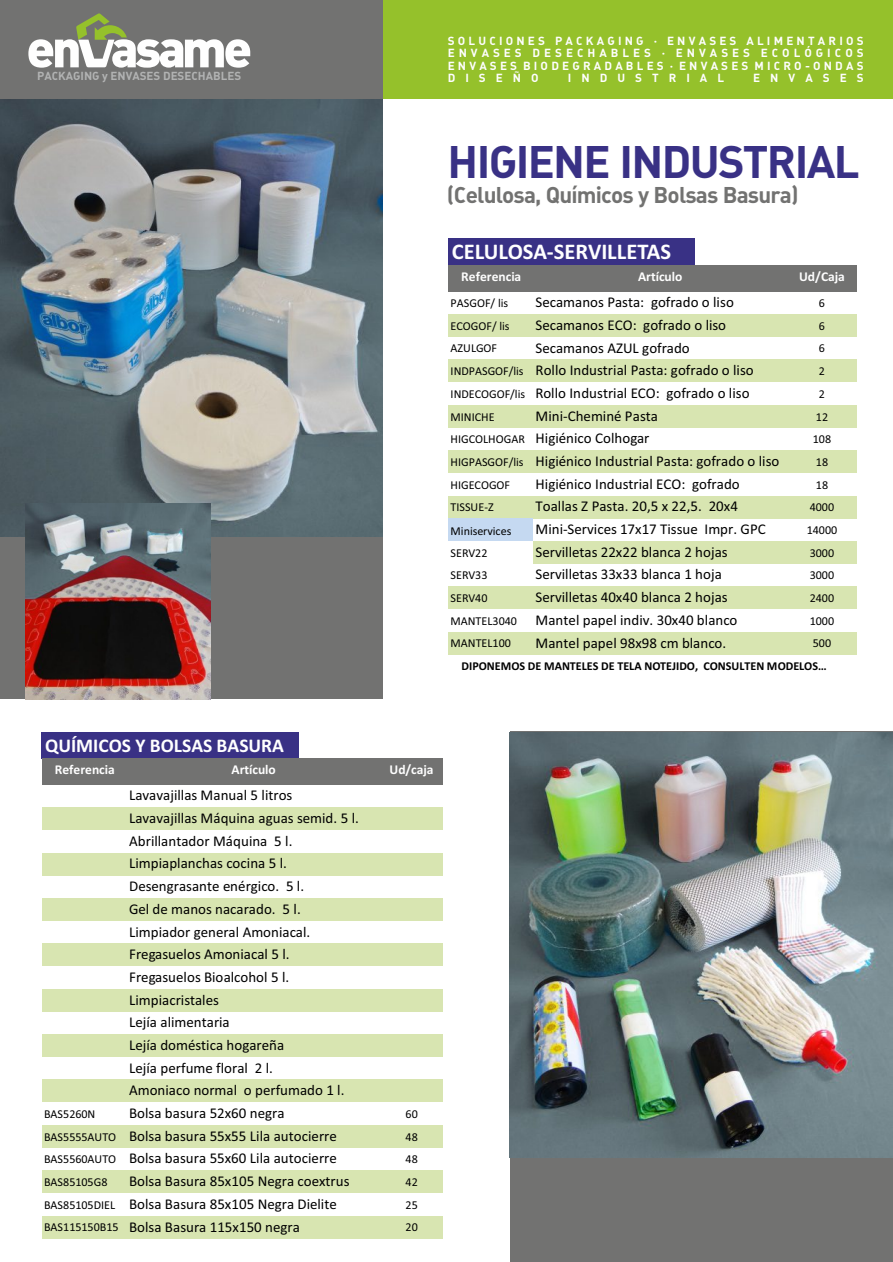
<style>
.page{position:relative;width:893px;height:1262px;background:#fff}
.page>*{position:absolute;margin:0;border:0;box-sizing:border-box;transform-origin:0 0}
.t1{font:45px "DIN Bold Alternate";letter-spacing:-.035em;color:#393185}
.t2{font:22.5px "DIN Bold Alternate";letter-spacing:-.035em;color:#727271}
.t3{font:700 22.5px "Calibri";color:#fff}
.t4{font:700 19.5px "Calibri";color:#fff}
.t5{font:15px/22.6px "Calibri";color:#000}
.t6{font:700 13.5px "Calibri";color:#fefefe}
.t7{font:12px "Calibri";color:#000}
.t8{font:700 12px "Calibri";color:#000}
.t9{font:11.55px/12.1px "DIN Bold Alternate";letter-spacing:.275em;color:#fefefe;text-align:justify}
.t10{font:11.55px "DIN Bold Alternate";color:#b2b3b3}
.t11{font:11.55px "DIN Bold Alternate";letter-spacing:.865em;color:#fefefe}
.s1{font-size:12px}
</style>
<div class="page">
<div style="left:0;top:98px;width:383px;height:601px;background:#727271"></div>
<div style="left:509px;top:732px;width:383px;height:530px;background:#727271"></div>
<div style="left:42px;top:732px;width:257px;height:26px;background:#393185"></div>
<div style="left:42px;top:758px;width:400px;height:26px;background:#727271"></div>
<div style="left:42px;top:807px;width:400px;height:23px;background:#d8e5b1"></div>
<div style="left:42px;top:852px;width:400px;height:23px;background:#d8e5b1"></div>
<div style="left:42px;top:898px;width:400px;height:23px;background:#d8e5b1"></div>
<div style="left:42px;top:943px;width:400px;height:23px;background:#d8e5b1"></div>
<div style="left:42px;top:988px;width:400px;height:23px;background:#d8e5b1"></div>
<div style="left:42px;top:1034px;width:400px;height:23px;background:#d8e5b1"></div>
<div style="left:42px;top:1079px;width:400px;height:23px;background:#d8e5b1"></div>
<div style="left:42px;top:1124px;width:400px;height:23px;background:#d8e5b1"></div>
<div style="left:42px;top:1170px;width:400px;height:23px;background:#d8e5b1"></div>
<div style="left:42px;top:1215px;width:400px;height:23px;background:#d8e5b1"></div>
<div style="left:448px;top:239px;width:246px;height:26px;background:#393185"></div>
<div style="left:448px;top:265px;width:408px;height:26px;background:#727271"></div>
<div style="left:448px;top:314px;width:408px;height:23px;background:#d8e5b1"></div>
<div style="left:448px;top:359px;width:408px;height:23px;background:#d8e5b1"></div>
<div style="left:448px;top:405px;width:408px;height:23px;background:#d8e5b1"></div>
<div style="left:448px;top:450px;width:408px;height:23px;background:#d8e5b1"></div>
<div style="left:448px;top:495px;width:408px;height:23px;background:#d8e5b1"></div>
<div style="left:448px;top:518px;width:85px;height:23px;background:#c5d9f1"></div>
<div style="left:533px;top:541px;width:323px;height:23px;background:#d8e5b1"></div>
<div style="left:448px;top:586px;width:408px;height:23px;background:#d8e5b1"></div>
<div style="left:448px;top:631px;width:408px;height:23px;background:#d8e5b1"></div>
<img style="left:0;top:99px;width:383px;height:437px">
<img style="left:510px;top:732px;width:382px;height:425px">
<img style="left:26px;top:503px;width:185px;height:196px">
<div style="left:383px;top:0;width:510px;height:98px;background:#95c12b"></div>
<div style="left:0;top:0;width:383px;height:98px;background:#727271"></div>
<svg style="left:28px;top:13px;width:222px;height:55px"></svg>
<p class="t9" style="left:447px;top:35px;width:417px">SOLUCIONES PACKAGING · ENVASES ALIMENTARIOS ENVASES DESECHABLES · ENVASES ECOLÓGICOS ENVASES BIODEGRADABLES · ENVASES MICRO-ONDAS</p>
<p class="t10" style="left:37px;top:68px;width:205px">PACKAGING y ENVASES DESECHABLES</p>
<p class="t9" style="left:447px;top:71px;width:92px">DISEÑO</p>
<p class="t11" style="left:568px;top:70px;width:158px">INDUSTRIAL</p>
<p class="t11" style="left:753px;top:70px;width:112px">ENVASES</p>
<h1 class="t1" style="left:447px;top:132px;width:413px">HIGIENE INDUSTRIAL</h1>
<h2 class="t2" style="left:447px;top:181px;width:353px">(Celulosa, Químicos y Bolsas Basura)</h2>
<h2 class="t3" style="left:452px;top:242px;width:221px">CELULOSA-SERVILLETAS</h2>
<p class="t6" style="left:461px;top:271px;width:62px">Referencia</p>
<p class="t6" style="left:799px;top:271px;width:47px">Ud/Caja</p>
<p class="t7" style="left:450px;top:298px;width:59px">PASGOF/ lis</p>
<p class="t7" style="left:818px;top:298px;width:8px">6</p>
<p class="t7" style="left:450px;top:321px;width:61px">ECOGOF/ lis</p>
<p class="t7" style="left:818px;top:321px;width:8px">6</p>
<p class="t7" style="left:450px;top:343px;width:48px">AZULGOF</p>
<p class="t7" style="left:818px;top:343px;width:8px">6</p>
<p class="t7" style="left:450px;top:366px;width:74px">INDPASGOF/lis</p>
<p class="t7" style="left:818px;top:366px;width:8px">2</p>
<p class="t7" style="left:450px;top:389px;width:76px">INDECOGOF/lis</p>
<p class="t7" style="left:818px;top:389px;width:8px">2</p>
<p class="t7" style="left:450px;top:411px;width:46px">MINICHE</p>
<p class="t7" style="left:815px;top:411px;width:14px">12</p>
<p class="t7" style="left:450px;top:434px;width:76px">HIGCOLHOGAR</p>
<p class="t7" style="left:812px;top:434px;width:20px">108</p>
<p class="t7" style="left:450px;top:457px;width:74px">HIGPASGOF/lis</p>
<p class="t7" style="left:815px;top:457px;width:14px">18</p>
<p class="t7" style="left:450px;top:479px;width:61px">HIGECOGOF</p>
<p class="t7" style="left:815px;top:479px;width:14px">18</p>
<p class="t7" style="left:450px;top:502px;width:45px">TISSUE-Z</p>
<p class="t7" style="left:809px;top:502px;width:26px">4000</p>
<p class="t7" style="left:450px;top:526px;width:62px">Miniservices</p>
<p class="t7" style="left:806px;top:525px;width:32px">14000</p>
<p class="t7" style="left:450px;top:547px;width:38px">SERV22</p>
<p class="t7" style="left:809px;top:547px;width:26px">3000</p>
<p class="t7" style="left:450px;top:570px;width:38px">SERV33</p>
<p class="t7" style="left:809px;top:570px;width:26px">3000</p>
<p class="t7" style="left:450px;top:593px;width:38px">SERV40</p>
<p class="t7" style="left:809px;top:593px;width:26px">2400</p>
<p class="t7" style="left:450px;top:616px;width:68px">MANTEL3040</p>
<p class="t7" style="left:809px;top:616px;width:26px">1000</p>
<p class="t7" style="left:450px;top:638px;width:62px">MANTEL100</p>
<p class="t7" style="left:812px;top:638px;width:20px">500</p>
<p class="t8" style="left:461px;top:661px;width:366px">DIPONEMOS DE MANTELES DE TELA NOTEJIDO, CONSULTEN MODELOS…</p>
<p class="t6" style="left:638px;top:270px;width:46px">Artículo</p>
<p class="t5" style="left:535px;top:292px;width:219px">Secamanos Pasta: gofrado o liso<br>Secamanos ECO: gofrado o liso<br>Secamanos AZUL gofrado<br>Rollo Industrial Pasta: gofrado o liso<br>Rollo Industrial ECO: gofrado o liso<br>Mini-Cheminé Pasta</p>
<p class="t5" style="left:535px;top:428px;width:245px">Higiénico Colhogar<br>Higiénico Industrial Pasta: gofrado o liso</p>
<p class="t5" style="left:535px;top:473px;width:231px">Higiénico Industrial ECO: gofrado<br>Toallas Z Pasta. 20,5 x 22,5. 20x4<br>Mini-Services 17x17 Tissue Impr. GPC</p>
<p class="t5" style="left:535px;top:542px;width:203px">Servilletas 22x22 blanca 2 hojas<br>Servilletas 33x33 blanca 1 hoja<br>Servilletas 40x40 blanca 2 hojas<br>Mantel papel indiv. 30x40 blanco<br>Mantel papel 98x98 cm blanco.</p>
<h3 class="t4" style="left:45px;top:737px;width:240px">QUÍMICOS Y BOLSAS BASURA</h3>
<p class="t6" style="left:55px;top:764px;width:62px">Referencia</p>
<p class="t6" style="left:389px;top:764px;width:45px">Ud/caja</p>
<p class="t6" style="left:232px;top:763px;width:46px">Artículo</p>
<p class="t5" style="left:129px;top:785px;width:231px">Lavavajillas Manual 5 litros<br>Lavavajillas Máquina aguas semid. 5 l.<br>Abrillantador Máquina 5 l.<br>Limpiaplanchas cocina 5 l.</p>
<p class="t5" style="left:129px;top:876px;width:183px">Desengrasante enérgico. 5 l.<br>Gel de manos nacarado. 5 l.<br>Limpiador general Amoniacal.<br>Fregasuelos Amoniacal 5 l.<br>Fregasuelos Bioalcohol 5 l.</p>
<p class="t5" style="left:129px;top:989px;width:91px">Limpiacristales</p>
<p class="t5" style="left:129px;top:1012px;width:217px">Lejía alimentaria<br>Lejía doméstica hogareña<br>Lejía perfume floral 2 l.<br>Amoniaco normal o perfumado 1 l.<br>Bolsa basura 52x60 negra</p>
<p class="t7" style="left:44px;top:1108px;width:53px">BAS5260N</p>
<p class="t7" style="left:405px;top:1108px;width:14px">60</p>
<p class="t7" style="left:44px;top:1131px;width:74px">BAS5555AUTO</p>
<p class="t7" style="left:405px;top:1131px;width:14px">48</p>
<p class="t7" style="left:44px;top:1154px;width:74px">BAS5560AUTO</p>
<p class="t7" style="left:405px;top:1154px;width:14px">48</p>
<p class="t7" style="left:44px;top:1176px;width:65px">BAS85105G8</p>
<p class="t7" style="left:405px;top:1176px;width:14px">42</p>
<p class="t7" style="left:44px;top:1199px;width:72px">BAS85105DIEL</p>
<p class="t7" style="left:405px;top:1199px;width:14px">25</p>
<p class="t5" style="left:44px;top:1216px;width:257px"><span class="s1">BAS115150B15</span> Bolsa Basura 115x150 negra</p>
<p class="t7" style="left:405px;top:1221px;width:14px">20</p>
<p class="t5" style="left:129px;top:1125px;width:222px">Bolsa basura 55x55 Lila autocierre Bolsa basura 55x60 Lila autocierre Bolsa Basura 85x105 Negra coextrus Bolsa Basura 85x105 Negra Dielite</p>
</div>
